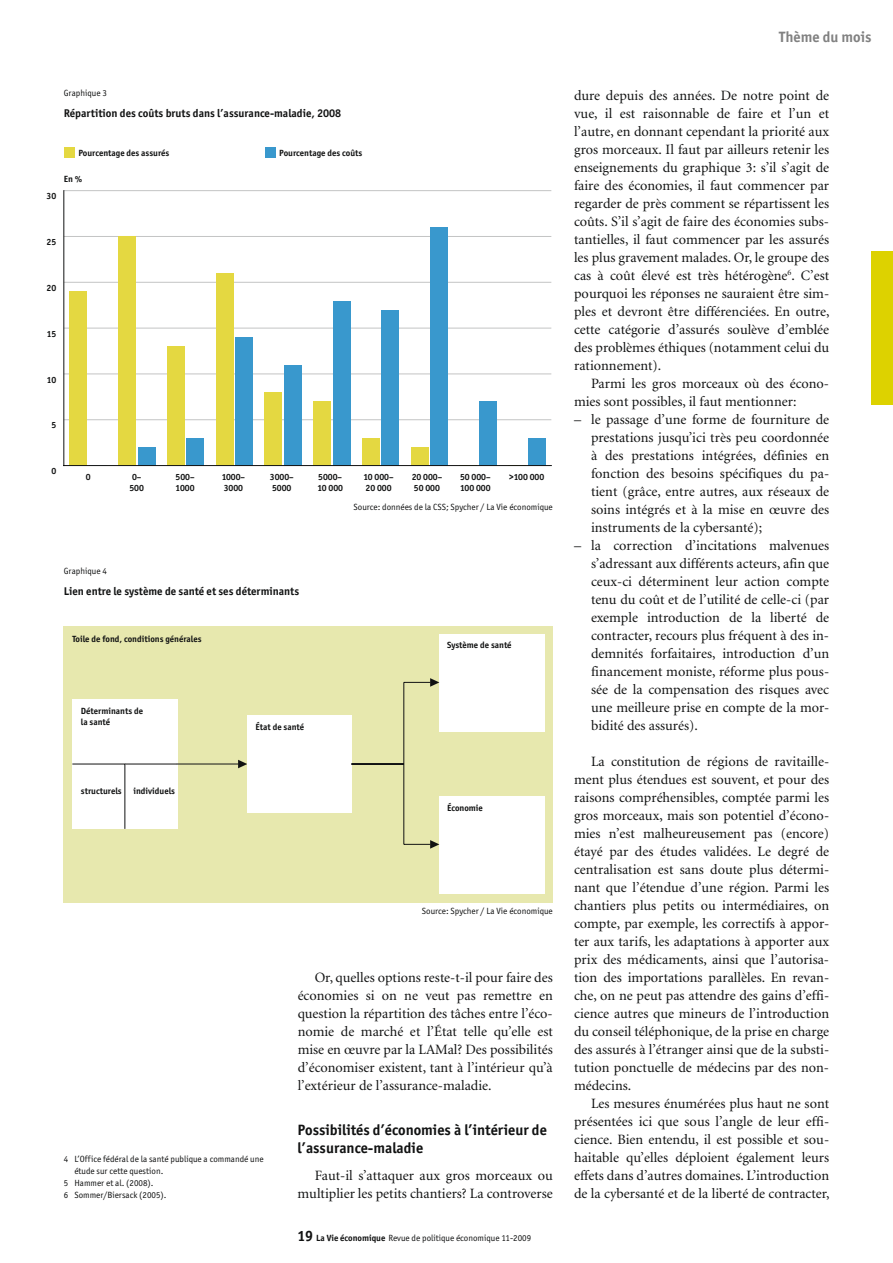
<style>
.page{position:relative;width:893px;height:1263px;background:#fff}
.page>*{position:absolute;margin:0;border:0;box-sizing:border-box;transform-origin:0 0}
.t1{font:700 15px/18px "Officina San ITC";color:#111212}
.t2{font:700 15px "Officina San ITC";letter-spacing:.005em;color:#818181}
.t3{font:14.25px/18px "Minion";color:#111212;text-align:justify}
.t4{font:700 11.25px "Officina San ITC";color:#111212}
.t5{font:9px "Officina San ITC";color:#111212}
.t6{font:700 9px/10.8px "Officina San ITC";color:#111212}
.s1{font-weight:700;font-size:15px}
.s2{font-weight:700}
</style>
<div class="page">
<div style="left:872px;top:252px;width:21px;height:153px;background:#ddd200"></div>
<hr style="left:64px;top:419px;width:487px;height:1px;background:#c3c4c4">
<hr style="left:64px;top:374px;width:487px;height:1px;background:#c3c4c4">
<hr style="left:64px;top:328px;width:487px;height:1px;background:#c3c4c4">
<hr style="left:64px;top:282px;width:487px;height:1px;background:#c3c4c4">
<hr style="left:64px;top:236px;width:487px;height:1px;background:#c3c4c4">
<hr style="left:64px;top:190px;width:487px;height:1px;background:#c3c4c4">
<div style="left:64px;top:148px;width:11px;height:10px;background:#e4d841"></div>
<div style="left:265px;top:148px;width:10px;height:10px;background:#3998cd"></div>
<div style="left:138px;top:447px;width:17px;height:19px;background:#3998cd"></div>
<div style="left:187px;top:438px;width:17px;height:28px;background:#3998cd"></div>
<div style="left:235px;top:337px;width:18px;height:129px;background:#3998cd"></div>
<div style="left:284px;top:365px;width:18px;height:101px;background:#3998cd"></div>
<div style="left:333px;top:301px;width:17px;height:165px;background:#3998cd"></div>
<div style="left:382px;top:310px;width:17px;height:156px;background:#3998cd"></div>
<div style="left:430px;top:227px;width:18px;height:239px;background:#3998cd"></div>
<div style="left:479px;top:401px;width:18px;height:65px;background:#3998cd"></div>
<div style="left:528px;top:438px;width:17px;height:28px;background:#3998cd"></div>
<div style="left:70px;top:291px;width:17px;height:175px;background:#e4d841"></div>
<div style="left:118px;top:236px;width:18px;height:230px;background:#e4d841"></div>
<div style="left:167px;top:346px;width:18px;height:120px;background:#e4d841"></div>
<div style="left:216px;top:273px;width:17px;height:193px;background:#e4d841"></div>
<div style="left:265px;top:392px;width:17px;height:74px;background:#e4d841"></div>
<div style="left:313px;top:401px;width:18px;height:65px;background:#e4d841"></div>
<div style="left:362px;top:438px;width:18px;height:28px;background:#e4d841"></div>
<div style="left:411px;top:447px;width:17px;height:19px;background:#e4d841"></div>
<hr style="left:63px;top:191px;width:1px;height:275px;background:#111212">
<hr style="left:64px;top:465px;width:487px;height:1px;background:#111212">
<div style="left:64px;top:626px;width:489px;height:276px;background:#e7e8ae"></div>
<div style="left:72px;top:699px;width:105px;height:130px;background:#fff"></div>
<hr style="left:177px;top:764px;width:61px;height:1px;background:#111212">
<svg style="left:238px;top:760px;width:9px;height:8px"></svg>
<div style="left:247px;top:715px;width:105px;height:98px;background:#fff"></div>
<div style="left:439px;top:634px;width:105px;height:97px;background:#fff"></div>
<div style="left:439px;top:796px;width:105px;height:98px;background:#fff"></div>
<hr style="left:403px;top:682px;width:1px;height:81px;background:#111212">
<hr style="left:351px;top:764px;width:53px;height:1px;background:#111212">
<hr style="left:403px;top:763px;width:1px;height:81px;background:#111212">
<svg style="left:72px;top:763px;width:54px;height:66px"></svg>
<hr style="left:125px;top:764px;width:52px;height:1px;background:#111212">
<svg style="left:404px;top:678px;width:35px;height:9px"></svg>
<svg style="left:404px;top:840px;width:35px;height:9px"></svg>
<p class="t5" style="left:64px;top:87px;width:45px">Graphique 3</p>
<p class="t4" style="left:64px;top:106px;width:279px">Répartition des coûts bruts dans l’assurance-maladie, 2008</p>
<p class="t6" style="left:47px;top:191px;width:11px">30</p>
<p class="t6" style="left:78px;top:148px;width:93px">Pourcentage des assurés</p>
<p class="t6" style="left:279px;top:148px;width:85px">Pourcentage des coûts</p>
<p class="t6" style="left:64px;top:173px;width:20px">En %</p>
<p class="t6" style="left:47px;top:236px;width:11px">25</p>
<p class="t6" style="left:47px;top:282px;width:11px">20</p>
<p class="t6" style="left:47px;top:328px;width:11px">15</p>
<p class="t6" style="left:47px;top:374px;width:11px">10</p>
<p class="t6" style="left:51px;top:420px;width:6px">5</p>
<p class="t6" style="left:51px;top:466px;width:6px">0</p>
<p class="t6" style="left:86px;top:472px;width:6px">0</p>
<p class="t6" style="left:129px;top:472px;width:16px">0–<br>500</p>
<p class="t6" style="left:176px;top:472px;width:20px">500–<br>1000</p>
<p class="t6" style="left:222px;top:472px;width:25px">1000–<br>3000</p>
<p class="t6" style="left:270px;top:472px;width:25px">3000–<br>5000</p>
<p class="t6" style="left:317px;top:472px;width:27px">5000–<br>10 000</p>
<p class="t6" style="left:363px;top:472px;width:32px">10 000–<br>20 000</p>
<p class="t6" style="left:412px;top:472px;width:32px">20 000–<br>50 000</p>
<p class="t6" style="left:460px;top:472px;width:32px">50 000–<br>100 000</p>
<p class="t6" style="left:509px;top:472px;width:37px">&gt;100 000</p>
<p class="t5" style="left:354px;top:502px;width:201px">Source: données de la CSS; Spycher / La Vie économique</p>
<p class="t5" style="left:64px;top:566px;width:45px">Graphique 4</p>
<p class="t4" style="left:64px;top:584px;width:237px">Lien entre le système de santé et ses déterminants</p>
<p class="t6" style="left:72px;top:633px;width:131px">Toile de fond, conditions générales</p>
<p class="t6" style="left:447px;top:640px;width:66px">Système de santé</p>
<p class="t6" style="left:81px;top:706px;width:64px">Déterminants de la santé</p>
<p class="t6" style="left:255px;top:721px;width:50px">État de santé</p>
<p class="t6" style="left:81px;top:785px;width:42px">structurels</p>
<p class="t6" style="left:133px;top:785px;width:43px">individuels</p>
<p class="t6" style="left:447px;top:803px;width:37px">Économie</p>
<p class="t5" style="left:64px;top:1153px;width:201px">4 L’Office fédéral de la santé publique a commandé une</p>
<p class="t5" style="left:74px;top:1165px;width:90px">étude sur cette question.</p>
<p class="t5" style="left:64px;top:1177px;width:91px">5 Hammer et al. (2008).</p>
<p class="t5" style="left:64px;top:1189px;width:104px">6 Sommer/Biersack (2005).</p>
<p class="t5" style="left:422px;top:906px;width:132px">Source: Spycher / La Vie économique</p>
<p class="t3" style="left:298px;top:968px;width:257px;text-indent:17px">Or, quelles options reste-t-il pour faire des économies si on ne veut pas remettre en question la répartition des tâches entre l’éco&shy;nomie de marché et l’État telle qu’elle est mise en œuvre par la LAMal? Des possibilités d’économiser existent, tant à l’intérieur qu’à l’extérieur de l’assurance-maladie.</p>
<p class="t1" style="left:298px;top:1120px;width:251px">Possibilités d’économies à l’intérieur de l’assurance-maladie</p>
<p class="t3" style="left:298px;top:1166px;width:257px;text-align:right">Faut-il s’attaquer aux gros morceaux ou multiplier les petits chantiers? La controverse</p>
<p class="t5" style="left:298px;top:1232px;width:235px"><span class="s1">19</span> <span class="s2">La Vie économique</span> Revue de politique économique 11-2009</p>
<p class="t2" style="left:779px;top:27px;width:94px">Thème du mois</p>
<p class="t3" style="left:574px;top:86px;width:257px">dure depuis des années. De notre point de vue, il est raisonnable de faire et l’un et l’autre, en donnant cependant la priorité aux gros morceaux. Il faut par ailleurs retenir les enseignements du graphique 3: s’il s’agit de faire des économies, il faut commencer par regarder de près comment se répartissent les coûts. S’il s’agit de faire des économies subs&shy;tantielles, il faut commencer par les assurés les plus gravement malades. Or, le groupe des cas à coût élevé est très hétérogène<sup>6</sup>. C’est pourquoi les réponses ne sauraient être sim&shy;ples et devront être différenciées. En outre, cette catégorie d’assurés soulève d’emblée des problèmes éthiques (notamment celui du rationnement).</p>
<p class="t3" style="left:574px;top:374px;width:257px;text-indent:17px">Parmi les gros morceaux où des écono&shy;mies sont possibles, il faut mentionner:</p>
<p class="t3" style="left:591px;top:410px;width:240px;text-indent:-17px">– le passage d’une forme de fourniture de prestations jusqu’ici très peu coordonnée à des prestations intégrées, définies en fonction des besoins spécifiques du pa&shy;tient (grâce, entre autres, aux réseaux de soins intégrés et à la mise en œuvre des instruments de la cybersanté);</p>
<p class="t3" style="left:591px;top:536px;width:240px;text-indent:-17px">– la correction d’incitations malvenues s’adressant aux différents acteurs, afin que ceux-ci déterminent leur action compte tenu du coût et de l’utilité de celle-ci (par exemple introduction de la liberté de contracter, recours plus fréquent à des in&shy;demnités forfaitaires, introduction d’un financement moniste, réforme plus pous&shy;sée de la compensation des risques avec une meilleure prise en compte de la mor&shy;bidité des assurés).</p>
<p class="t3" style="left:574px;top:752px;width:257px;text-indent:17px">La constitution de régions de ravitaille&shy;ment plus étendues est souvent, et pour des raisons compréhensibles, comptée parmi les gros morceaux, mais son potentiel d’écono&shy;mies n’est malheureusement pas (encore) étayé par des études validées. Le degré de centralisation est sans doute plus détermi&shy;nant que l’étendue d’une région. Parmi les chantiers plus petits ou intermédiaires, on compte, par exemple, les correctifs à appor&shy;ter aux tarifs, les adaptations à apporter aux prix des médicaments, ainsi que l’autorisa&shy;tion des importations parallèles. En revan&shy;che, on ne peut pas attendre des gains d’effi&shy;cience autres que mineurs de l’introduction du conseil téléphonique, de la prise en charge des assurés à l’étranger ainsi que de la substi&shy;tution ponctuelle de médecins par des non&shy;médecins.</p>
<p class="t3" style="left:574px;top:1094px;width:257px;text-indent:17px">Les mesures énumérées plus haut ne sont présentées ici que sous l’angle de leur effi&shy;cience. Bien entendu, il est possible et sou&shy;haitable qu’elles déploient également leurs effets dans d’autres domaines. L’introduction de la cybersanté et de la liberté de contracter,</p>
</div>
